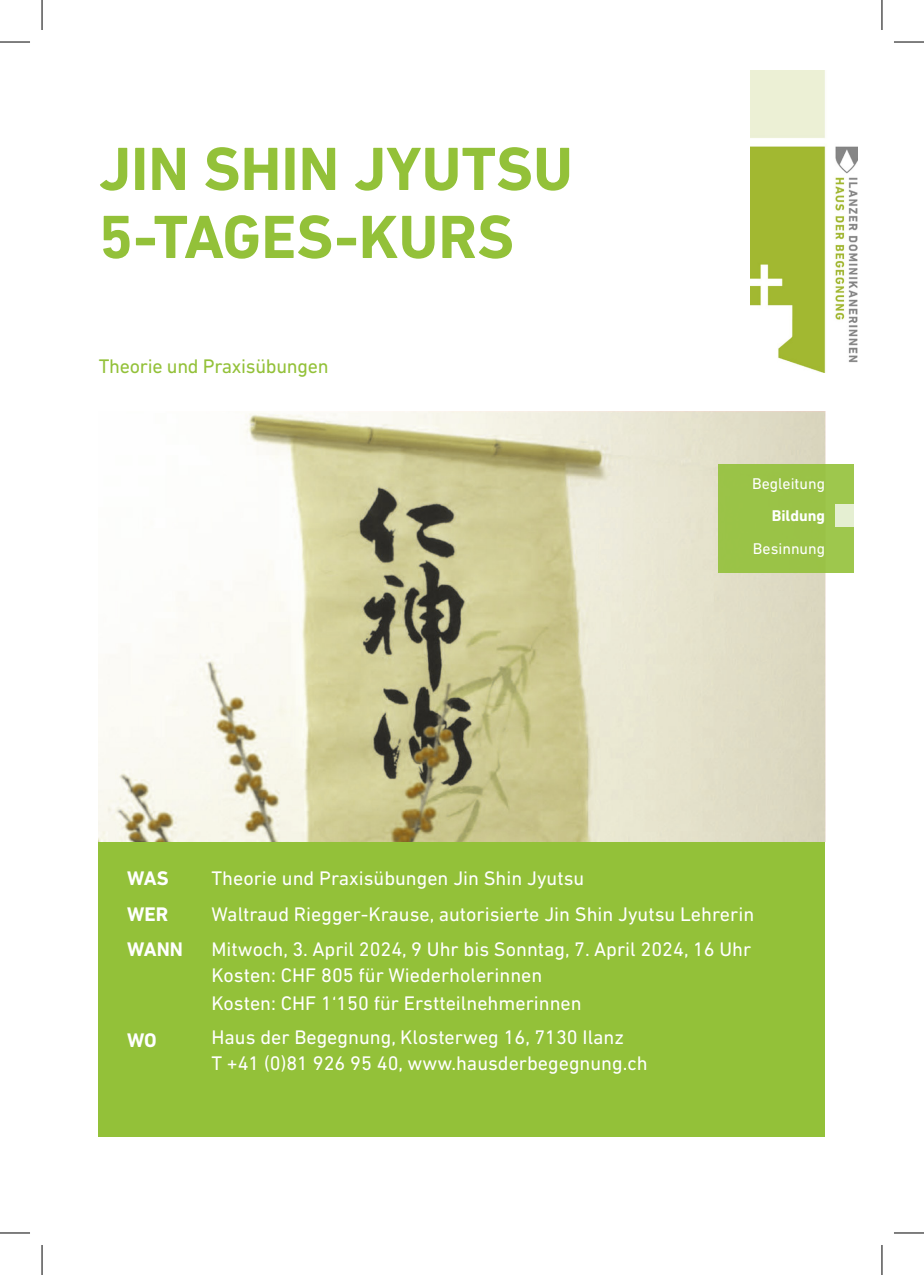
<style>
.page{position:relative;width:924px;height:1275px;background:#fff}
.page>*{position:absolute;margin:0;border:0;box-sizing:border-box;transform-origin:0 0}
.Headline{font:700 62px "DIN Next LT Pro";color:#93c139}
.Fliesstext{font:20px "DIN Next LT Pro";color:#fff}
.Subline{font:20px "DIN Next LT Pro";letter-spacing:-.015em;color:#93c139}
.W-Fragen_plakat{font:700 20px "DIN Next LT Pro";color:#fff}
.t1{font:15.8px "DIN Next LT Pro";color:#fff}
.t2{font:700 15.8px "DIN Next LT Pro";color:#fff}
</style>
<div class="page">
<div style="left:99px;top:841px;width:725px;height:295px;background:#93c139"></div>
<img style="left:750px;top:70px;width:107px;height:303px">
<div style="left:717px;top:464px;width:136px;height:108px;background:#9ec74d"></div>
<div style="left:835px;top:505px;width:18px;height:22px;background:#e5efd2"></div>
<svg style="left:99px;top:412px;width:725px;height:429px"></svg>
<hr style="left:0;top:42px;width:30px;height:1px;background:#000">
<hr style="left:893px;top:42px;width:30px;height:1px;background:#000">
<hr style="left:0;top:1232px;width:30px;height:1px;background:#000">
<hr style="left:893px;top:1232px;width:30px;height:1px;background:#000">
<hr style="left:42px;top:0;width:1px;height:30px;background:#000">
<hr style="left:42px;top:1245px;width:1px;height:30px;background:#000">
<hr style="left:881px;top:0;width:1px;height:30px;background:#000">
<hr style="left:881px;top:1245px;width:1px;height:30px;background:#000">
<p class="Headline" style="left:99px;top:133px;width:475px">JIN SHIN JYUTSU</p>
<p class="Headline" style="left:99px;top:201px;width:416px">5-TAGES-KURS</p>
<p class="Subline" style="left:99px;top:354px;width:231px">Theorie und Praxisübungen</p>
<p class="t1" style="left:751px;top:475px;width:75px">Begleitung</p>
<p class="t2" style="left:771px;top:507px;width:55px">Bildung</p>
<p class="t1" style="left:752px;top:539px;width:74px">Besinnung</p>
<p class="W-Fragen_plakat" style="left:127px;top:866px;width:43px">WAS</p>
<p class="W-Fragen_plakat" style="left:127px;top:902px;width:43px">WER</p>
<p class="W-Fragen_plakat" style="left:127px;top:937px;width:57px">WANN</p>
<p class="W-Fragen_plakat" style="left:127px;top:1028px;width:31px">WO</p>
<p class="Fliesstext" style="left:211px;top:866px;width:374px">Theorie und Praxisübungen Jin Shin Jyutsu</p>
<p class="Fliesstext" style="left:211px;top:902px;width:544px">Waltraud Riegger-Krause, autorisierte Jin Shin Jyutsu Lehrerin</p>
<p class="Fliesstext" style="left:211px;top:937px;width:541px">Mitwoch, 3. April 2024, 9 Uhr bis Sonntag, 7. April 2024, 16 Uhr</p>
<p class="Fliesstext" style="left:211px;top:963px;width:332px">Kosten: CHF 805 für Wiederholerinnen</p>
<p class="Fliesstext" style="left:211px;top:991px;width:371px">Kosten: CHF 1‘150 für Erstteilnehmerinnen</p>
<p class="Fliesstext" style="left:211px;top:1025px;width:414px">Haus der Begegnung, Klosterweg 16, 7130 Ilanz</p>
<p class="Fliesstext" style="left:211px;top:1051px;width:437px">T +41 (0)81 926 95 40, www.hausderbegegnung.ch</p>
</div>
